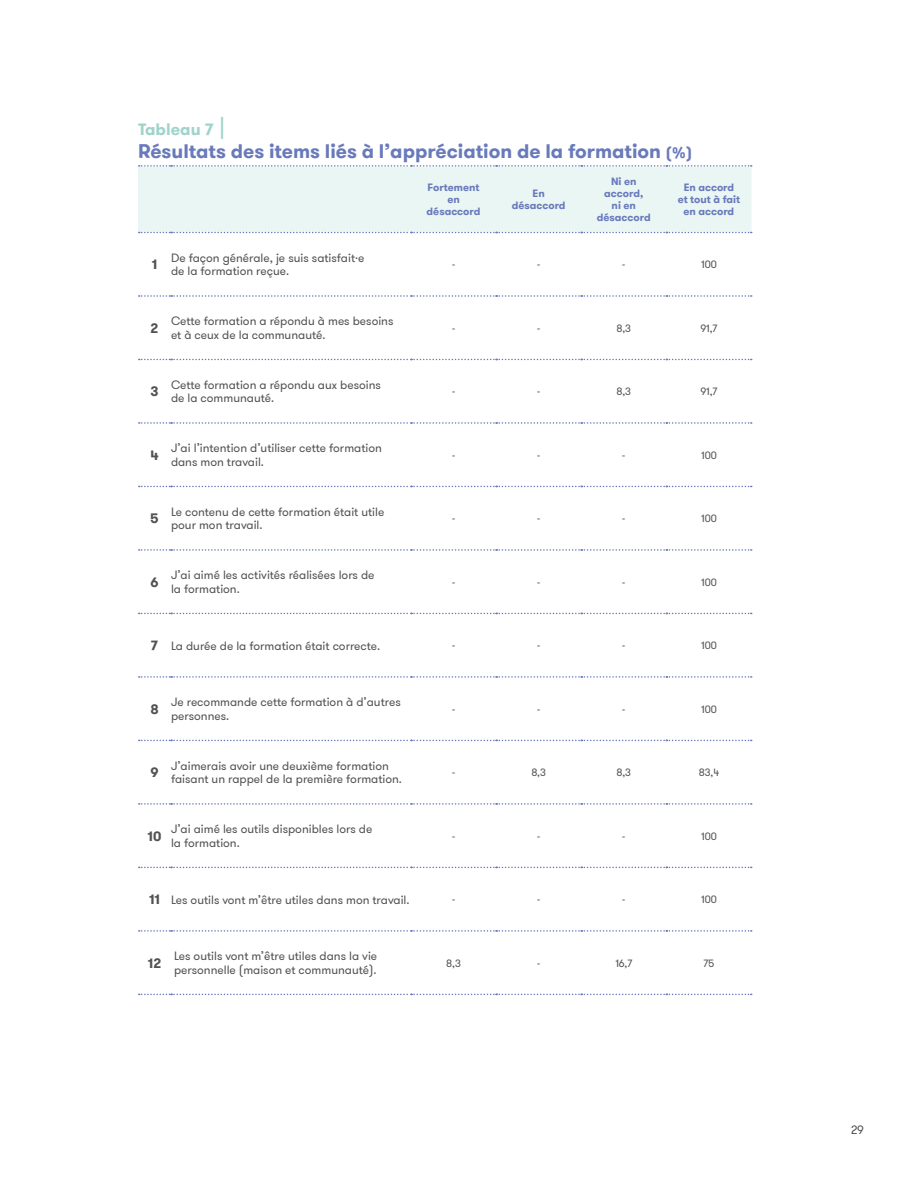
<style>
.page{position:relative;width:918px;height:1188px;background:#fff}
.page>*{position:absolute;margin:0;border:0;box-sizing:border-box;transform-origin:0 0}
.t1{font:700 19.5px "GT Walsheim";color:#697abb}
.t2{font:700 16.5px "GT Walsheim";color:#a0d4cb}
.t3{font:700 13.5px "GT Walsheim";color:#535253}
.t4{font:12px/13.5px "GT Walsheim";color:#535253}
.t5{font:10.5px "GT Walsheim";color:#535253}
.t6{font:700 10.5px/12px "GT Walsheim";color:#697abb;text-align:center}
.s1{font-weight:500;font-size:21px}
.s2{font-size:15px}
.s3{font-weight:700;font-size:13.5px}
</style>
<div class="page">
<div style="left:138px;top:165px;width:614px;height:68px;background:#eaf6f4"></div>
<svg style="left:139px;top:295px;width:613px;height:2px"></svg>
<svg style="left:139px;top:359px;width:613px;height:1px"></svg>
<svg style="left:139px;top:422px;width:613px;height:2px"></svg>
<svg style="left:139px;top:486px;width:613px;height:1px"></svg>
<svg style="left:139px;top:549px;width:613px;height:2px"></svg>
<svg style="left:139px;top:613px;width:613px;height:1px"></svg>
<svg style="left:139px;top:676px;width:613px;height:2px"></svg>
<svg style="left:139px;top:740px;width:613px;height:1px"></svg>
<svg style="left:139px;top:803px;width:613px;height:2px"></svg>
<svg style="left:139px;top:867px;width:613px;height:1px"></svg>
<svg style="left:139px;top:930px;width:613px;height:2px"></svg>
<svg style="left:139px;top:994px;width:613px;height:1px"></svg>
<h2 class="t2" style="left:138px;top:118px;width:88px">Tableau 7 <span class="s1">|</span></h2>
<h1 class="t1" style="left:138px;top:138px;width:556px">Résultats des items liés à l’appréciation de la formation <span class="s2">(%)</span></h1>
<p class="t6" style="left:427px;top:182px;width:55px">Fortement en désaccord</p>
<p class="t6" style="left:512px;top:188px;width:55px">En désaccord</p>
<p class="t6" style="left:597px;top:176px;width:55px">Ni en accord,<br>ni en désaccord</p>
<p class="t6" style="left:678px;top:182px;width:64px">En accord et tout à fait en accord</p>
<p class="t3" style="left:152px;top:256px;width:7px">1</p>
<p class="t4" style="left:171px;top:251px;width:195px">De façon générale, je suis satisfait·e de la formation reçue.</p>
<p class="t5" style="left:452px;top:258px;width:5px">-</p>
<p class="t5" style="left:537px;top:258px;width:5px">-</p>
<p class="t5" style="left:622px;top:258px;width:5px">-</p>
<p class="t5" style="left:701px;top:258px;width:17px">100</p>
<p class="t3" style="left:151px;top:319px;width:9px">2</p>
<p class="t4" style="left:171px;top:315px;width:224px">Cette formation a répondu à mes besoins et à ceux de la communauté.</p>
<p class="t5" style="left:452px;top:321px;width:5px">-</p>
<p class="t5" style="left:537px;top:321px;width:5px">-</p>
<p class="t5" style="left:616px;top:321px;width:16px">8,3</p>
<p class="t5" style="left:700px;top:321px;width:19px">91,7</p>
<p class="t3" style="left:150px;top:383px;width:10px">3</p>
<p class="t4" style="left:171px;top:378px;width:211px">Cette formation a répondu aux besoins de la communauté.</p>
<p class="t5" style="left:452px;top:385px;width:5px">-</p>
<p class="t5" style="left:537px;top:385px;width:5px">-</p>
<p class="t5" style="left:616px;top:385px;width:16px">8,3</p>
<p class="t5" style="left:700px;top:385px;width:19px">91,7</p>
<p class="t3" style="left:150px;top:446px;width:10px">4</p>
<p class="t4" style="left:171px;top:442px;width:212px">J’ai l’intention d’utiliser cette formation dans mon travail.</p>
<p class="t5" style="left:452px;top:448px;width:5px">-</p>
<p class="t5" style="left:537px;top:448px;width:5px">-</p>
<p class="t5" style="left:622px;top:448px;width:5px">-</p>
<p class="t5" style="left:701px;top:448px;width:17px">100</p>
<p class="t3" style="left:150px;top:510px;width:10px">5</p>
<p class="t4" style="left:171px;top:505px;width:215px">Le contenu de cette formation était utile pour mon travail.</p>
<p class="t5" style="left:452px;top:512px;width:5px">-</p>
<p class="t5" style="left:537px;top:512px;width:5px">-</p>
<p class="t5" style="left:622px;top:512px;width:5px">-</p>
<p class="t5" style="left:701px;top:512px;width:17px">100</p>
<p class="t3" style="left:150px;top:573px;width:10px">6</p>
<p class="t4" style="left:171px;top:569px;width:205px">J’ai aimé les activités réalisées lors de la formation.</p>
<p class="t5" style="left:452px;top:575px;width:5px">-</p>
<p class="t5" style="left:537px;top:575px;width:5px">-</p>
<p class="t5" style="left:622px;top:575px;width:5px">-</p>
<p class="t5" style="left:701px;top:575px;width:17px">100</p>
<p class="t4" style="left:151px;top:639px;width:231px"><span class="s3">7</span> La durée de la formation était correcte.</p>
<p class="t5" style="left:452px;top:639px;width:5px">-</p>
<p class="t5" style="left:537px;top:639px;width:5px">-</p>
<p class="t5" style="left:622px;top:639px;width:5px">-</p>
<p class="t5" style="left:701px;top:639px;width:17px">100</p>
<p class="t3" style="left:150px;top:700px;width:10px">8</p>
<p class="t4" style="left:171px;top:696px;width:231px">Je recommande cette formation à d’autres personnes.</p>
<p class="t5" style="left:452px;top:702px;width:5px">-</p>
<p class="t5" style="left:537px;top:702px;width:5px">-</p>
<p class="t5" style="left:622px;top:702px;width:5px">-</p>
<p class="t5" style="left:701px;top:702px;width:17px">100</p>
<p class="t3" style="left:150px;top:764px;width:10px">9</p>
<p class="t4" style="left:171px;top:759px;width:232px">J’aimerais avoir une deuxième formation faisant un rappel de la première formation.</p>
<p class="t5" style="left:452px;top:766px;width:5px">-</p>
<p class="t5" style="left:531px;top:766px;width:16px">8,3</p>
<p class="t5" style="left:616px;top:766px;width:16px">8,3</p>
<p class="t5" style="left:699px;top:766px;width:22px">83,4</p>
<p class="t3" style="left:148px;top:827px;width:15px">10</p>
<p class="t4" style="left:171px;top:823px;width:203px">J’ai aimé les outils disponibles lors de la formation.</p>
<p class="t5" style="left:452px;top:829px;width:5px">-</p>
<p class="t5" style="left:537px;top:829px;width:5px">-</p>
<p class="t5" style="left:622px;top:829px;width:5px">-</p>
<p class="t5" style="left:701px;top:829px;width:17px">100</p>
<p class="t4" style="left:149px;top:893px;width:262px"><span class="s3">11</span> Les outils vont m’être utiles dans mon travail.</p>
<p class="t5" style="left:452px;top:893px;width:5px">-</p>
<p class="t5" style="left:537px;top:893px;width:5px">-</p>
<p class="t5" style="left:622px;top:893px;width:5px">-</p>
<p class="t5" style="left:701px;top:893px;width:17px">100</p>
<p class="t3" style="left:148px;top:954px;width:15px">12</p>
<p class="t4" style="left:174px;top:950px;width:205px">Les outils vont m’être utiles dans la vie personnelle (maison et communauté).</p>
<p class="t5" style="left:446px;top:956px;width:16px">8,3</p>
<p class="t5" style="left:537px;top:956px;width:5px">-</p>
<p class="t5" style="left:615px;top:956px;width:18px">16,7</p>
<p class="t5" style="left:703px;top:956px;width:13px">75</p>
<p class="t4" style="left:851px;top:1123px;width:14px">29</p>
</div>
